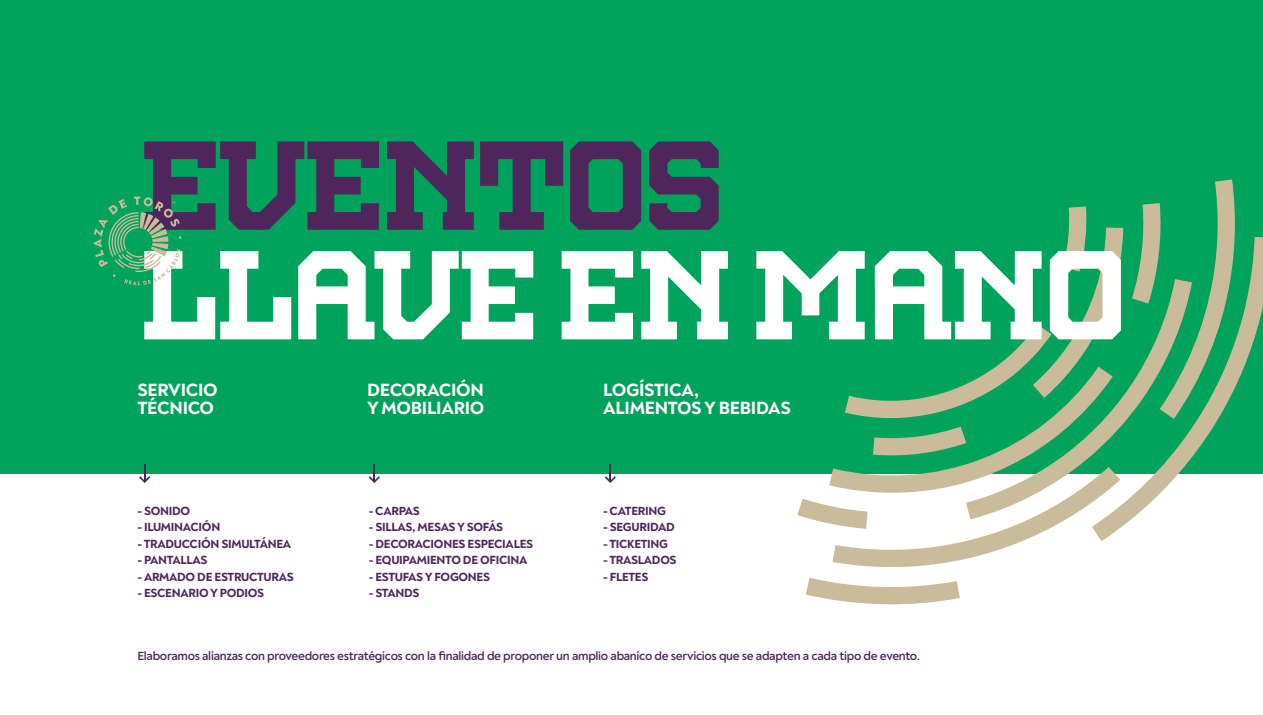
<style>
.page{position:relative;width:1263px;height:715px;background:#fff}
.page>*{position:absolute;margin:0;border:0;box-sizing:border-box;transform-origin:0 0}
.t1{font:126px "RSCV06";letter-spacing:-.05em;color:#fff}
.t2{font:126px "RSCV06";letter-spacing:-.05em;color:#4f265c}
.t3{font:800 18px/18px "Noah Head";letter-spacing:-.015em;color:#fff}
.t4{font:800 12px "Noah Head";letter-spacing:-.025em;color:#4f265c}
.t5{font:700 12px "Noah Head";letter-spacing:-.025em;color:#4f265c}
</style>
<div class="page">
<div style="left:0;top:0;width:1263px;height:473px;background:#00a35c"></div>
<svg style="left:1120px;top:237px;width:143px;height:291px"></svg>
<svg style="left:806px;top:577px;width:154px;height:28px"></svg>
<svg style="left:1120px;top:279px;width:72px;height:240px"></svg>
<svg style="left:797px;top:472px;width:323px;height:95px"></svg>
<svg style="left:1132px;top:179px;width:104px;height:240px"></svg>
<svg style="left:829px;top:457px;width:284px;height:48px"></svg>
<svg style="left:845px;top:206px;width:278px;height:251px"></svg>
<svg style="left:93px;top:196px;width:89px;height:89px"></svg>
<svg style="left:139px;top:464px;width:11px;height:19px"></svg>
<svg style="left:369px;top:464px;width:11px;height:19px"></svg>
<svg style="left:605px;top:464px;width:11px;height:19px"></svg>
<h1 class="t2" style="left:137px;top:106px;width:591px">EVENTOS</h1>
<h1 class="t1" style="left:137px;top:216px;width:992px">LLAVE EN MANO</h1>
<h2 class="t3" style="left:137px;top:380px;width:82px">SERVICIO<br>TÉCNICO</h2>
<h2 class="t3" style="left:367px;top:380px;width:119px">DECORACIÓN<br>Y MOBILIARIO</h2>
<h2 class="t3" style="left:603px;top:380px;width:189px">LOGÍSTICA,<br>ALIMENTOS Y BEBIDAS</h2>
<p class="t4" style="left:137px;top:502px;width:54px">- SONIDO</p>
<p class="t4" style="left:137px;top:519px;width:84px">- ILUMINACIÓN</p>
<p class="t4" style="left:137px;top:535px;width:155px">- TRADUCCIÓN SIMULTÁNEA</p>
<p class="t4" style="left:137px;top:552px;width:72px">- PANTALLAS</p>
<p class="t4" style="left:137px;top:568px;width:158px">- ARMADO DE ESTRUCTURAS</p>
<p class="t4" style="left:137px;top:585px;width:128px">- ESCENARIO Y PODIOS</p>
<p class="t4" style="left:369px;top:502px;width:53px">- CARPAS</p>
<p class="t4" style="left:369px;top:519px;width:136px">- SILLAS, MESAS Y SOFÁS</p>
<p class="t4" style="left:369px;top:535px;width:166px">- DECORACIONES ESPECIALES</p>
<p class="t4" style="left:369px;top:552px;width:160px">- EQUIPAMIENTO DE OFICINA</p>
<p class="t4" style="left:369px;top:568px;width:123px">- ESTUFAS Y FOGONES</p>
<p class="t4" style="left:369px;top:585px;width:52px">- STANDS</p>
<p class="t4" style="left:603px;top:502px;width:64px">- CATERING</p>
<p class="t4" style="left:603px;top:519px;width:73px">- SEGURIDAD</p>
<p class="t4" style="left:603px;top:535px;width:67px">- TICKETING</p>
<p class="t4" style="left:603px;top:552px;width:75px">- TRASLADOS</p>
<p class="t4" style="left:603px;top:568px;width:47px">- FLETES</p>
<p class="t5" style="left:137px;top:647px;width:784px">Elaboramos alianzas con proveedores estratégicos con la finalidad de proponer un amplio abanico de servicios que se adapten a cada tipo de evento.</p>
</div>
